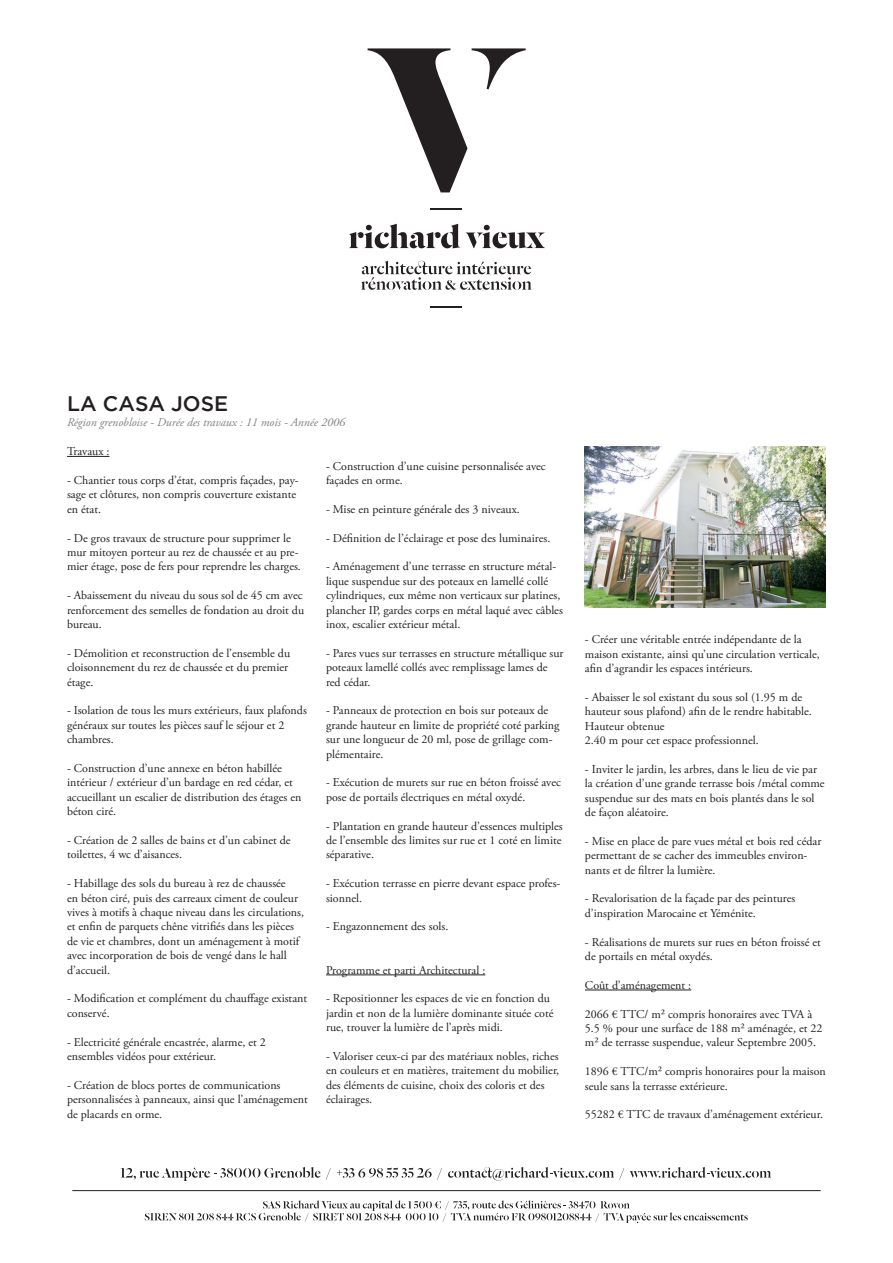
<style>
.page{position:relative;width:893px;height:1263px;background:#fff}
.page>*{position:absolute;margin:0;border:0;box-sizing:border-box;transform-origin:0 0}
.t1{font:500 21px "Gotham";color:#231f20}
.t2{font:12px/14.4px "Adobe Garamond Pro";color:#231f20}
.t3{font:italic 12px "Adobe Garamond Pro";color:#808285}
</style>
<div class="page">
<hr style="left:72px;top:1190px;width:749px;height:1px;background:#231f20">
<svg style="left:368px;top:48px;width:158px;height:144px"></svg>
<svg style="left:349px;top:224px;width:111px;height:24px"></svg>
<svg style="left:466px;top:225px;width:79px;height:23px"></svg>
<svg style="left:361px;top:261px;width:171px;height:29px"></svg>
<hr style="left:431px;top:208px;width:31px;height:2px;background:#231f20">
<hr style="left:431px;top:306px;width:31px;height:1px;background:#231f20">
<svg style="left:145px;top:1200px;width:603px;height:23px"></svg>
<svg style="left:121px;top:1167px;width:210px;height:14px"></svg>
<svg style="left:337px;top:1167px;width:105px;height:13px"></svg>
<svg style="left:448px;top:1167px;width:323px;height:13px"></svg>
<hr style="left:67px;top:456px;width:43px;height:1px;background:#231f20">
<hr style="left:326px;top:974px;width:159px;height:1px;background:#231f20">
<hr style="left:585px;top:990px;width:106px;height:1px;background:#231f20">
<img style="left:585px;top:446px;width:241px;height:161px">
<p class="t1" style="left:67px;top:390px;width:163px">LA CASA JOSE</p>
<p class="t3" style="left:67px;top:415px;width:280px">Région grenobloise - Durée des travaux : 11 mois - Année 2006</p>
<p class="t2" style="left:67px;top:445px;width:44px">Travaux :</p>
<p class="t2" style="left:67px;top:473px;width:233px">- Chantier tous corps d’état, compris façades, pay&shy;sage et clôtures, non compris couverture existante en état.</p>
<p class="t2" style="left:67px;top:531px;width:235px">- De gros travaux de structure pour supprimer le mur mitoyen porteur au rez de chaussée et au pre&shy;mier étage, pose de fers pour reprendre les charges.</p>
<p class="t2" style="left:67px;top:589px;width:239px">- Abaissement du niveau du sous sol de 45 cm avec renforcement des semelles de fondation au droit du bureau.</p>
<p class="t2" style="left:67px;top:646px;width:225px">- Démolition et reconstruction de l’ensemble du cloisonnement du rez de chaussée et du premier étage.</p>
<p class="t2" style="left:67px;top:704px;width:241px">- Isolation de tous les murs extérieurs, faux plafonds généraux sur toutes les pièces sauf le séjour et 2 chambres.</p>
<p class="t2" style="left:67px;top:761px;width:236px">- Construction d’une annexe en béton habillée intérieur / extérieur d’un bardage en red cédar, et accueillant un escalier de distribution des étages en béton ciré.</p>
<p class="t2" style="left:67px;top:833px;width:225px">- Création de 2 salles de bains et d’un cabinet de toilettes, 4 wc d’aisances.</p>
<p class="t2" style="left:67px;top:877px;width:239px">- Habillage des sols du bureau à rez de chaussée<br>en béton ciré, puis des carreaux ciment de couleur vives à motifs à chaque niveau dans les circulations, et enfin de parquets chêne vitrifiés dans les pièces de vie et chambres, dont un aménagement à motif avec incorporation de bois de vengé dans le hall d’accueil.</p>
<p class="t2" style="left:67px;top:992px;width:242px">- Modification et complément du chauffage existant conservé.</p>
<p class="t2" style="left:67px;top:1035px;width:200px">- Electricité générale encastrée, alarme, et 2 ensembles vidéos pour extérieur.</p>
<p class="t2" style="left:67px;top:1078px;width:242px">- Création de blocs portes de communications personnalisées à panneaux, ainsi que l’aménagement de placards en orme.</p>
<p class="t2" style="left:326px;top:459px;width:221px">- Construction d’une cuisine personnalisée avec façades en orme.</p>
<p class="t2" style="left:326px;top:502px;width:195px">- Mise en peinture générale des 3 niveaux.</p>
<p class="t2" style="left:326px;top:531px;width:226px">- Définition de l’éclairage et pose des luminaires.</p>
<p class="t2" style="left:326px;top:560px;width:238px">- Aménagement d’une terrasse en structure métal&shy;lique suspendue sur des poteaux en lamellé collé cylindriques, eux même non verticaux sur platines, plancher IP, gardes corps en métal laqué avec câbles inox, escalier extérieur métal.</p>
<p class="t2" style="left:326px;top:646px;width:239px">- Pares vues sur terrasses en structure métallique sur poteaux lamellé collés avec remplissage lames de red cédar.</p>
<p class="t2" style="left:326px;top:704px;width:235px">- Panneaux de protection en bois sur poteaux de grande hauteur en limite de propriété coté parking sur une longueur de 20 ml, pose de grillage com&shy;plémentaire.</p>
<p class="t2" style="left:326px;top:776px;width:236px">- Exécution de murets sur rue en béton froissé avec pose de portails électriques en métal oxydé.</p>
<p class="t2" style="left:326px;top:819px;width:238px;text-align:justify">- Plantation en grande hauteur d’essences multiples de l’ensemble des limites sur rue et 1 coté en limite séparative.</p>
<p class="t2" style="left:326px;top:877px;width:236px">- Exécution terrasse en pierre devant espace profes&shy;sionnel.</p>
<p class="t2" style="left:326px;top:920px;width:124px">- Engazonnement des sols.</p>
<p class="t2" style="left:326px;top:963px;width:161px">Programme et parti Architectural :</p>
<p class="t2" style="left:326px;top:992px;width:229px">- Repositionner les espaces de vie en fonction du jardin et non de la lumière dominante située coté rue, trouver la lumière de l’après midi.</p>
<p class="t2" style="left:326px;top:1049px;width:235px">- Valoriser ceux-ci par des matériaux nobles, riches en couleurs et en matières, traitement du mobilier, des éléments de cuisine, choix des coloris et des éclairages.</p>
<p class="t2" style="left:585px;top:632px;width:236px">- Créer une véritable entrée indépendante de la maison existante, ainsi qu’une circulation verticale, afin d’agrandir les espaces intérieurs.</p>
<p class="t2" style="left:585px;top:690px;width:228px">- Abaisser le sol existant du sous sol (1.95 m de hauteur sous plafond) afin de le rendre habitable.<br>Hauteur obtenue</p>
<p class="t2" style="left:585px;top:733px;width:175px">2.40 m pour cet espace professionnel.</p>
<p class="t2" style="left:585px;top:762px;width:241px">- Inviter le jardin, les arbres, dans le lieu de vie par la création d’une grande terrasse bois /métal comme suspendue sur des mats en bois plantés dans le sol de façon aléatoire.</p>
<p class="t2" style="left:585px;top:834px;width:238px">- Mise en place de pare vues métal et bois red cédar permettant de se cacher des immeubles environ&shy;nants et de filtrer la lumière.</p>
<p class="t2" style="left:585px;top:892px;width:212px">- Revalorisation de la façade par des peintures d’inspiration Marocaine et Yéménite.</p>
<p class="t2" style="left:585px;top:935px;width:237px">- Réalisations de murets sur rues en béton froissé et de portails en métal oxydés.</p>
<p class="t2" style="left:585px;top:978px;width:108px">Coût d’aménagement :</p>
<p class="t2" style="left:585px;top:1007px;width:239px">2066 € TTC/ m² compris honoraires avec TVA à<br>5.5 % pour une surface de 188 m² aménagée, et 22 m² de terrasse suspendue, valeur Septembre 2005.</p>
<p class="t2" style="left:585px;top:1064px;width:242px">1896 € TTC/m² compris honoraires pour la maison seule sans la terrasse extérieure.</p>
<p class="t2" style="left:585px;top:1108px;width:240px">55282 € TTC de travaux d’aménagement extérieur.</p>
</div>
